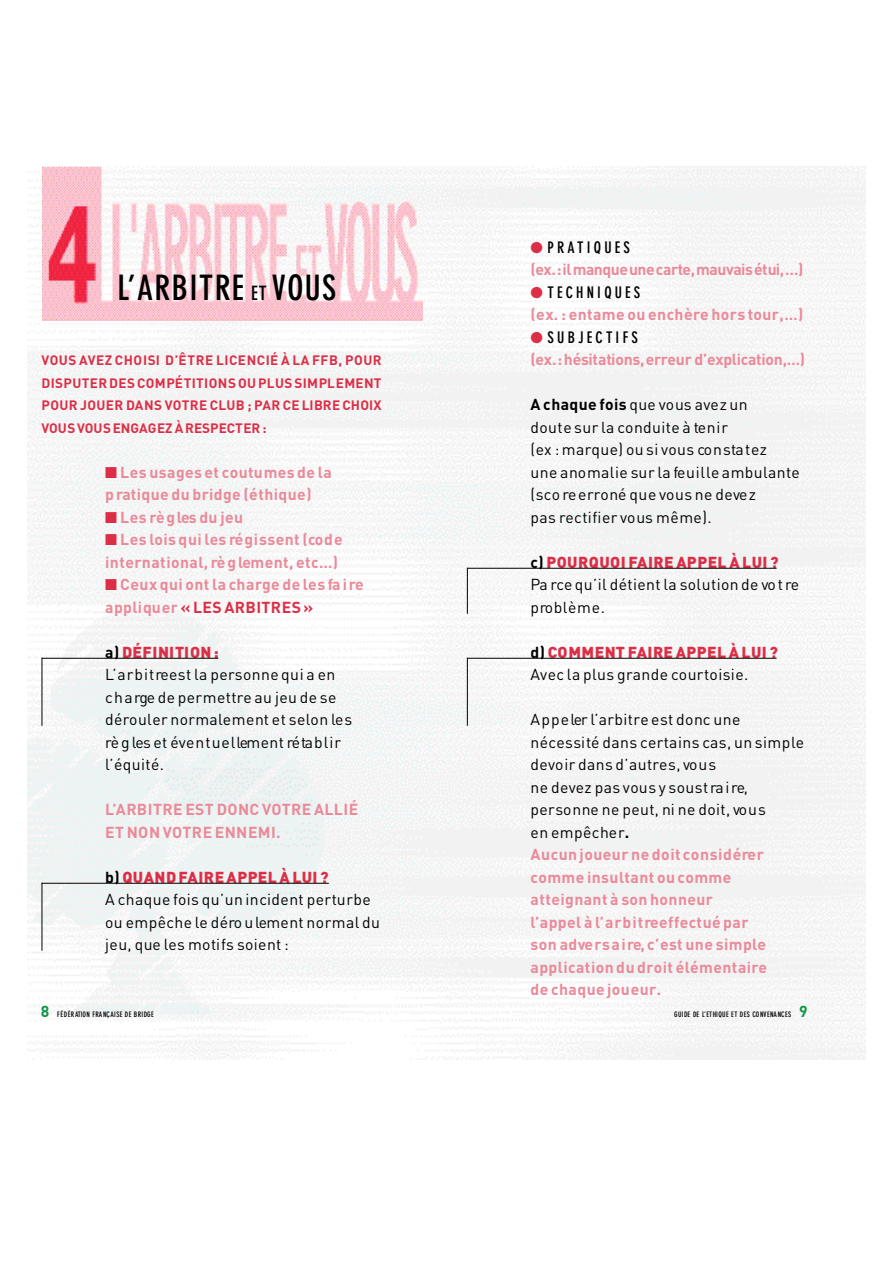
<style>
.page{position:relative;width:893px;height:1263px;background:#fff}
.page>*{position:absolute;margin:0;border:0;box-sizing:border-box;transform-origin:0 0}
.t1{font:700 condensed 34.5px "DIN Neuzeit Grotesk";letter-spacing:.04em;color:#000}
.t2{font:700 15.75px/22.5px "DIN";letter-spacing:.025em;color:#ea8999}
.t3{font:15.75px/22.5px "DIN";letter-spacing:.025em;color:#000}
.t4{font:700 15.75px "DIN";letter-spacing:-.02em;color:#ea8999}
.t5{font:700 15.75px "DIN";letter-spacing:-.025em;color:#ea8999}
.t6{font:700 condensed 15.75px "DIN Neuzeit Grotesk";letter-spacing:.2em;color:#000}
.t7{font:700 13.5px/22.5px "DIN";color:#dc2e46;text-align:justify}
.t8{font:700 condensed 7.5px "DIN Neuzeit Grotesk";letter-spacing:.03em;color:#000}
.t9{font:700 condensed 7.5px "DIN Neuzeit Grotesk";letter-spacing:.05em;color:#000}
.s1{font-size:19.5px}
.s2{color:#dc2e46}
.s3{font-weight:700}
.s4{font-weight:900;color:#dc2e46}
.s5{font-weight:400;color:#000}
.s6{color:#000}
.s7{font-family:"DIN";font-stretch:normal;font-size:15.75px;color:#0c9846}
</style>
<div class="page">
<img style="left:27px;top:167px;width:838px;height:892px">
<img style="left:42px;top:167px;width:380px;height:147px">
<img style="left:42px;top:314px;width:380px;height:6px">
<hr style="left:42px;top:658px;width:176px;height:1px;background:#000">
<hr style="left:42px;top:658px;width:1px;height:68px;background:#000">
<hr style="left:42px;top:883px;width:287px;height:1px;background:#000">
<hr style="left:42px;top:883px;width:1px;height:68px;background:#000">
<hr style="left:467px;top:658px;width:309px;height:1px;background:#000">
<hr style="left:467px;top:658px;width:1px;height:68px;background:#000">
<hr style="left:467px;top:568px;width:309px;height:1px;background:#000">
<hr style="left:467px;top:568px;width:1px;height:46px;background:#000">
<h1 class="t1" style="left:117px;top:275px;width:220px">L’ARBITRE <span class="s1">E T</span> V O U S</h1>
<p class="t7" style="left:41px;top:350px;width:342px">VOUS AVEZ CHOISI D’ÊTRE LICENCIÉ À LA FFB, POUR DISPUTERDES COMPÉTITIONSOUPLUS SIMPLEMENT POUR JOUER DANS VOTRE CLUB ; PAR CE LIBRE CHOIX VOUS VOUS ENGAGEZ À RESPECTER:</p>
<p class="t2" style="left:105px;top:462px;width:228px"><span class="s2">■</span> Les usages et coutumes de la p ratique du bridge (éthique)</p>
<p class="t2" style="left:105px;top:507px;width:139px"><span class="s2">■</span> Les rè g les du jeu</p>
<p class="t2" style="left:105px;top:529px;width:239px"><span class="s2">■</span> Les lois qui les ré g i ssent(co d e in ternational, rè g lement, etc … )</p>
<p class="t2" style="left:105px;top:574px;width:260px"><span class="s2">■</span> Ceux qui ontla charge de les fa i re appliquer <span class="s2">« LES ARBITRES »</span></p>
<p class="t3" style="left:105px;top:642px;width:248px"><span class="s3">a)</span> <span class="s4">DÉFINITION :<br></span>L’ a r b i t reest la personne qui a en<br>c h a rge de permettre au jeu de se<br>d é ro u ler normalement et selon le s rè g les et éve n t u e l lement ré ta b l i r l’é q u it é .</p>
<p class="t2" style="left:105px;top:799px;width:254px">L’ARBITRE EST DONC VOTRE ALLIÉ<br>ET NON VOTREENNEMI.</p>
<p class="t3" style="left:105px;top:867px;width:276px"><span class="s3">b)</span> <span class="s4">QUANDFAIRE APPELÀ LUI ?<br></span>A chaque fois qu’un incident perturbe ou empêche le déro u lement normal du jeu, que les motifs soient :</p>
<p class="t6" style="left:530px;top:241px;width:101px"><span class="s2">●</span>P R ATIQUES</p>
<p class="t5" style="left:530px;top:263px;width:274px">(ex.:ilmanqueuneca r te,mauvaisétui,…)</p>
<p class="t6" style="left:530px;top:286px;width:111px"><span class="s2">●</span>TECHNIQUES</p>
<p class="t2" style="left:530px;top:304px;width:274px">( ex. : entame ou enchère hors to u r ,… )</p>
<p class="t6" style="left:530px;top:331px;width:109px"><span class="s2">●</span>SUBJECTIFS</p>
<p class="t4" style="left:530px;top:353px;width:276px">(ex.:hésitations, erreur d’ex p lica tio n ,… )</p>
<p class="t3" style="left:530px;top:395px;width:271px"><span class="s3">A chaque fo is</span> que vous avez un<br>d o u te sur la co n d u ite à te n ir<br>(ex : marque) ou si vous co n sta te z<br>une anomalie sur la fe u il le ambulante (s co reerroné que vous ne deve z<br>pas rectifier vous même).</p>
<p class="t3" style="left:530px;top:552px;width:270px"><span class="s3">c)</span> <span class="s4">POURQUOI FAIRE APPEL À LUI ?<br></span>Pa rce qu’il détient la solution de vo t re p ro b lè m e .</p>
<p class="t3" style="left:530px;top:642px;width:249px"><span class="s3">d )</span> <span class="s4">COMMENT FAIRE APPELÀ LUI ?<br></span>Avec la plus grande co u r to is ie .</p>
<p class="t2" style="left:530px;top:709px;width:275px"><span class="s5">A p p e ler l’a r b it re est donc une<br>n é ce ssité dans ce r tains cas, un simple d evoir dans d’autres, vo u s<br>ne devez pas vous y soust ra i re,<br>p e rsonne ne peut, ni ne doit, vo u s<br>en empêcher</span><span class="s6">.<br></span>Aucun joueur ne doit co n s i d é re r comme insultant ou co m m e<br>a t teignant à son honneur<br>l’appel à l’ a r b i t reeffectué par<br>son adve rs a i re, c’est une simple<br>a p p l ication du droit élémenta ire<br>de chaque joueur.</p>
<p class="t9" style="left:41px;top:1012px;width:115px"><span class="s7">8</span> F É D É R ATION FRANÇAISE DE BRIDGE</p>
<p class="t8" style="left:674px;top:1012px;width:135px">GUIDE DE L’ETHIQUE ET DES CONVENANCES <span class="s7">9</span></p>
</div>
